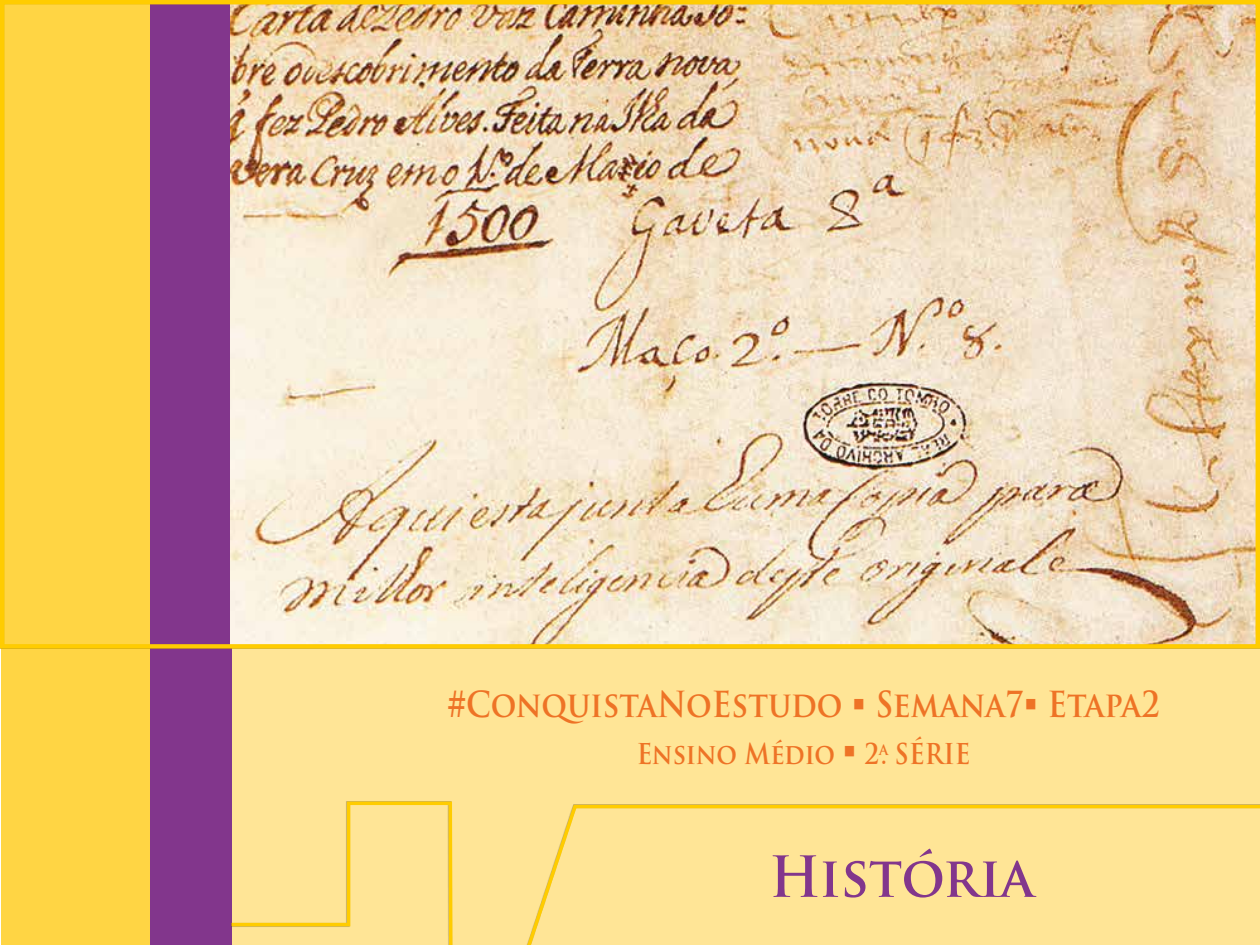
<style>
.page{position:relative;width:1260px;height:945px;background:#fff}
.page>*{position:absolute;margin:0;border:0;box-sizing:border-box;transform-origin:0 0}
.t1{font:700 55.12px "Trajan Pro";color:#82368c;scale:.95 1}
.t2{font:700 35px "Trajan Pro";color:#ee7326;scale:.89 1}
.t3{font:700 28px "Trajan Pro";color:#ee7326;scale:.89 1}
</style>
<div class="page">
<div style="left:191px;top:0;width:1069px;height:945px;background:#ffe596"></div>
<div style="left:1px;top:0;width:159px;height:945px;background:#ffd544"></div>
<div style="left:150px;top:0;width:82px;height:945px;background:#82368c"></div>
<svg style="left:231px;top:801px;width:1029px;height:144px"></svg>
<div style="left:0;top:0;width:1260px;height:649px;background:#000;opacity:.3"></div>
<div style="left:0;top:0;width:1260px;height:649px;border:4px solid #fc0"></div>
<p class="t2" style="left:447px;top:682px;width:802px">#ConquistaNoEstudo ▪ Semana7▪ Etapa2</p>
<p class="t3" style="left:637px;top:737px;width:377px">Ensino Médio ▪ 2<sup>a</sup>. SÉRIE</p>
<h1 class="t1" style="left:769px;top:842px;width:280px">História</h1>
</div>
